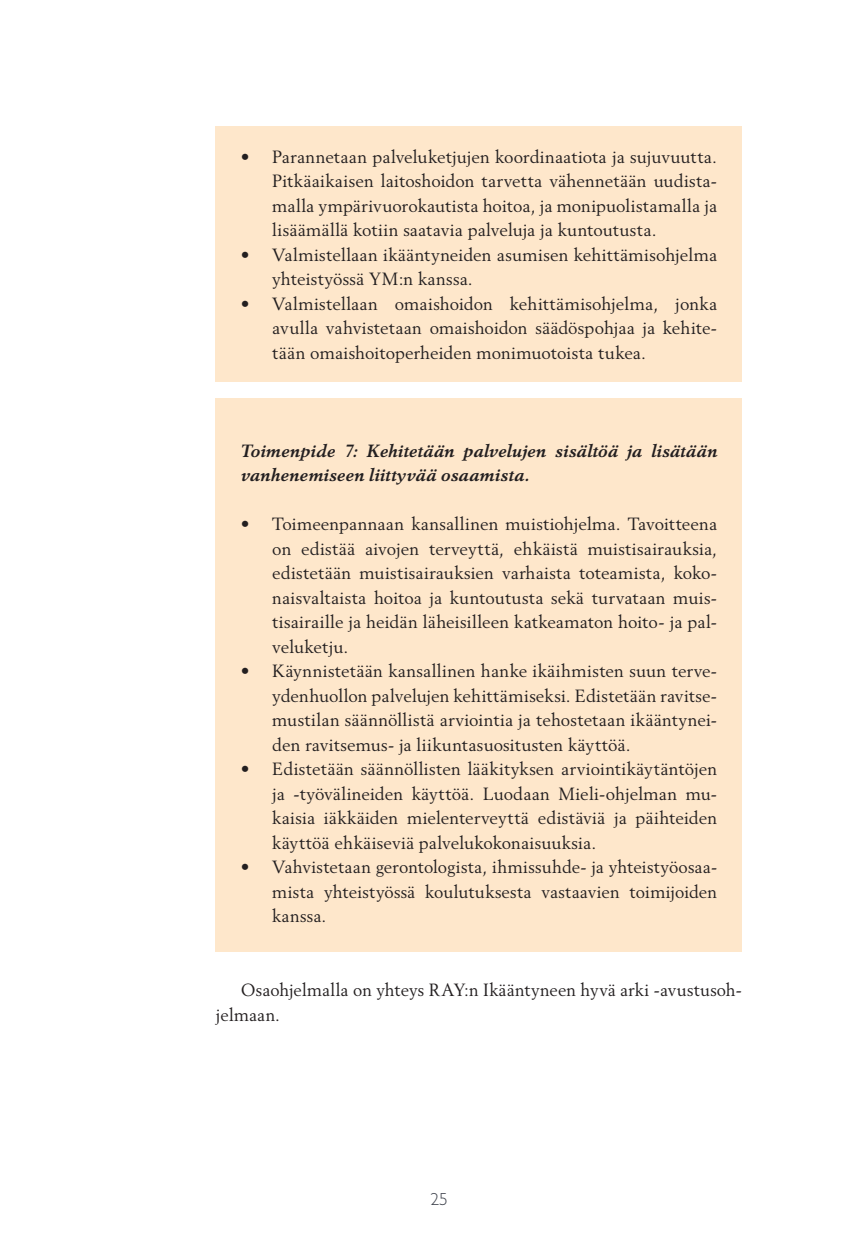
<style>
.page{position:relative;width:854px;height:1241px;background:#fff}
.page>*{position:absolute;margin:0;border:0;box-sizing:border-box;transform-origin:0 0}
.t1{font:17.5px/24.5px "Berling LT Std";letter-spacing:.01em;color:#231f20;text-align:justify}
.t2{font:italic 700 17.5px/24.5px "Berling LT Std";letter-spacing:.02em;color:#231f20}
.t3{font:300 17.5px "Gill Sans Std";color:#40444e}
</style>
<div class="page">
<div style="left:216px;top:127px;width:526px;height:255px;background:#fee7cb"></div>
<div style="left:216px;top:398px;width:526px;height:553px;background:#fee7cb"></div>
<p class="t1" style="left:272px;top:144px;width:446px;text-indent:-32px">• Parannetaan palveluketjujen koordinaatiota ja sujuvuutta.<br>Pitkäaikaisen laitoshoidon tarvetta vähennetään uudista&shy;malla ympärivuorokautista hoitoa, ja monipuolistamalla ja lisäämällä kotiin saatavia palveluja ja kuntoutusta.</p>
<p class="t1" style="left:272px;top:242px;width:446px;text-indent:-32px">• Valmistellaan ikääntyneiden asumisen kehittämisohjelma yhteistyössä YM:n kanssa.</p>
<p class="t1" style="left:272px;top:291px;width:446px;text-indent:-32px">• Valmistellaan omaishoidon kehittämisohjelma, jonka avulla vahvistetaan omaishoidon säädöspohjaa ja kehite&shy;tään omaishoitoperheiden monimuotoista tukea.</p>
<p class="t2" style="left:241px;top:438px;width:478px">Toimenpide 7: Kehitetään palvelujen sisältöä ja lisätään vanhenemiseen liittyvää osaamista.</p>
<p class="t1" style="left:272px;top:512px;width:446px;text-indent:-32px">• Toimeenpannaan kansallinen muistiohjelma. Tavoitteena on edistää aivojen terveyttä, ehkäistä muistisairauksia, edistetään muistisairauksien varhaista toteamista, koko&shy;naisvaltaista hoitoa ja kuntoutusta sekä turvataan muis&shy;tisairaille ja heidän läheisilleen katkeamaton hoito- ja pal&shy;veluketju.</p>
<p class="t1" style="left:272px;top:659px;width:446px;text-indent:-32px">• Käynnistetään kansallinen hanke ikäihmisten suun terve&shy;ydenhuollon palvelujen kehittämiseksi. Edistetään ravitse&shy;mustilan säännöllistä arviointia ja tehostetaan ikääntynei&shy;den ravitsemus- ja liikuntasuositusten käyttöä.</p>
<p class="t1" style="left:272px;top:757px;width:446px;text-indent:-32px">• Edistetään säännöllisten lääkityksen arviointikäytäntöjen ja -työvälineiden käyttöä. Luodaan Mieli-ohjelman mu&shy;kaisia iäkkäiden mielenterveyttä edistäviä ja päihteiden käyttöä ehkäiseviä palvelukokonaisuuksia.</p>
<p class="t1" style="left:272px;top:855px;width:446px;text-indent:-31px">• Vahvistetaan gerontologista, ihmissuhde- ja yhteistyöosaa&shy;mista yhteistyössä koulutuksesta vastaavien toimijoiden kanssa.</p>
<p class="t1" style="left:216px;top:977px;width:527px;text-indent:25px">Osaohjelmalla on yhteys RAY:n Ikääntyneen hyvä arki -avustusoh&shy;jelmaan.</p>
<p class="t3" style="left:430px;top:1189px;width:19px">25</p>
</div>
